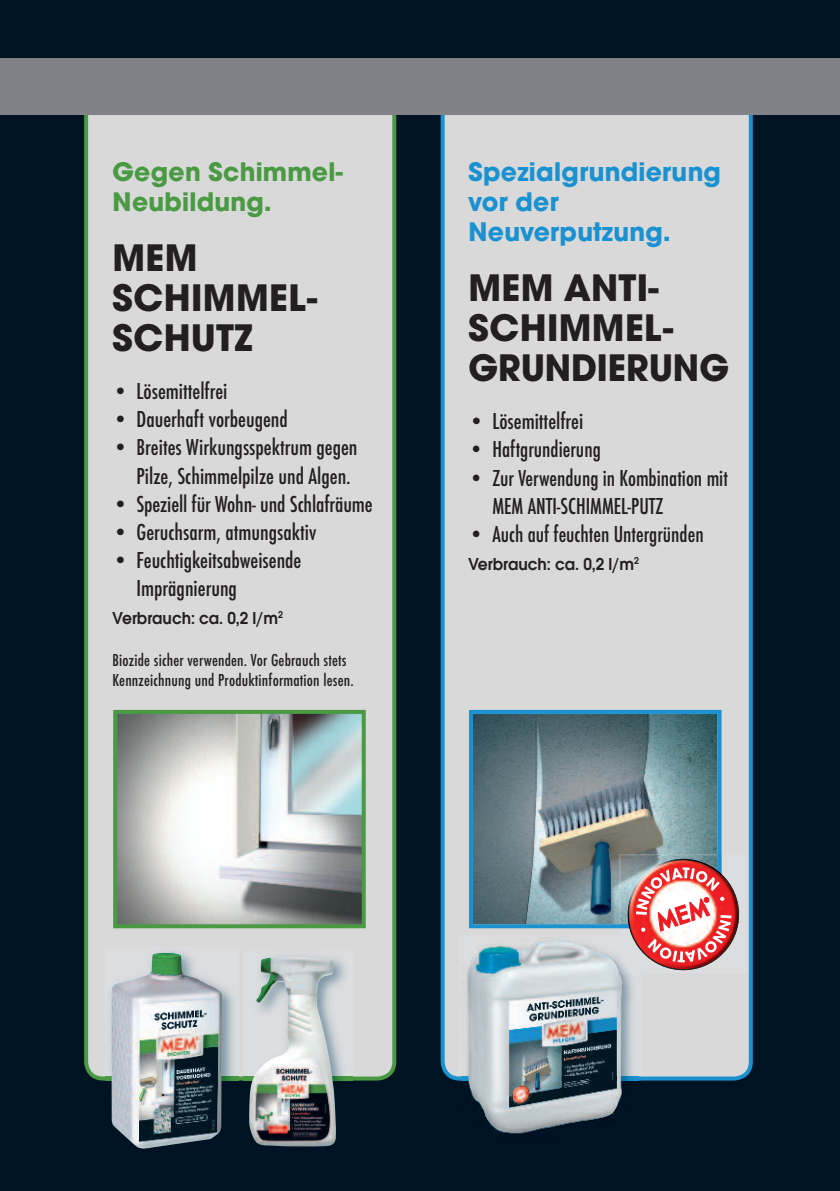
<style>
.page{position:relative;width:840px;height:1191px;background:#fff}
.page>*{position:absolute;margin:0;border:0;box-sizing:border-box;transform-origin:0 0}
.t1{font:700 40px/40px "Avant Garde Gothic Itc T";letter-spacing:.01em;color:#231f20}
.t2{font:700 28px/30px "Avant Garde Gothic Itc T";letter-spacing:.01em;color:#1a91d1}
.t3{font:700 28px/30px "Avant Garde Gothic Itc T";letter-spacing:.01em;color:#499a43}
.t4{font:500 condensed 24px/28px "Futura T";color:#231f20}
.t5{font:500 condensed 18px/20px "Futura T";letter-spacing:.01em;color:#231f20}
.t6{font:600 18px "Avant Garde Gothic Itc T";letter-spacing:-.005em;color:#231f20;scale:.95 1}
</style>
<div class="page">
<div style="left:0;top:1px;width:838px;height:1190px;background:#001322"></div>
<div style="left:84px;top:114px;width:312px;height:966px;background:#d9d9d9"></div>
<div style="left:440px;top:114px;width:312px;height:966px;background:#d9d9d9"></div>
<div style="left:0;top:58px;width:838px;height:56px;background:#808287"></div>
<svg style="left:468px;top:710px;width:253px;height:218px;background:#6b848c"></svg>
<img style="left:118px;top:715px;width:242px;height:208px">
<div style="left:113px;top:710px;width:252px;height:218px;border:4px solid #499a43"></div>
<img style="left:458px;top:935px;width:183px;height:199px">
<img style="left:106px;top:947px;width:133px;height:134px">
<img style="left:111px;top:952px;width:111px;height:197px">
<img style="left:243px;top:951px;width:109px;height:196px">
<img style="left:249px;top:957px;width:87px;height:189px">
<img style="left:668px;top:854px;width:48px;height:5px">
<svg style="left:716px;top:854px;width:31px;height:1px"></svg>
<img style="left:721px;top:855px;width:26px;height:59px">
<img style="left:641px;top:973px;width:53px;height:1px">
<svg style="left:620px;top:973px;width:21px;height:1px"></svg>
<img style="left:638px;top:970px;width:45px;height:3px">
<img style="left:683px;top:914px;width:64px;height:59px">
<img style="left:620px;top:855px;width:48px;height:12px">
<img style="left:716px;top:855px;width:5px;height:5px">
<img style="left:620px;top:962px;width:18px;height:11px">
<img style="left:737px;top:874px;width:1px;height:48px">
<img style="left:629px;top:968px;width:54px;height:2px">
<img style="left:683px;top:922px;width:55px;height:48px">
<img style="left:672px;top:859px;width:45px;height:1px">
<img style="left:628px;top:860px;width:109px;height:108px">
<svg style="left:619px;top:867px;width:112px;height:95px;background:#e49292"></svg>
<p class="t3" style="left:112px;top:157px;width:232px">Gegen Schimmel-<br>Neubildung.</p>
<h1 class="t1" style="left:112px;top:238px;width:206px">MEM<br>SCHIMMEL-<br>SCHUTZ</h1>
<p class="t4" style="left:112px;top:377px;width:116px">• Lösemittelfrei</p>
<p class="t4" style="left:112px;top:405px;width:177px">• Dauerhaft vorbeugend</p>
<p class="t4" style="left:112px;top:433px;width:246px;text-align:right">• Breites Wirkungsspektrum gegen<br>Pilze, Schimmelpilze und Algen.</p>
<p class="t4" style="left:112px;top:489px;width:261px">• Speziell für Wohn- und Schlafräume</p>
<p class="t4" style="left:112px;top:517px;width:205px">• Geruchsarm, atmungsaktiv</p>
<p class="t4" style="left:136px;top:545px;width:166px;text-indent:-24px">• Feuchtigkeitsabweisende<br>Imprägnierung</p>
<p class="t6" style="left:112px;top:607px;width:181px">Verbrauch: ca. 0,2 l/m<sup>2</sup></p>
<p class="t5" style="left:112px;top:649px;width:242px">Biozide sicher verwenden. Vor Gebrauch stets<br>Kennzeichnung und Produktinformation lesen.</p>
<p class="t2" style="left:468px;top:157px;width:254px">Spezialgrundierung vor der<br>Neuverputzung.</p>
<h1 class="t1" style="left:468px;top:268px;width:262px">MEM ANTI-<br>SCHIMMEL-<br>GRUNDIERUNG</h1>
<p class="t4" style="left:468px;top:407px;width:116px">• Lösemittelfrei</p>
<p class="t4" style="left:468px;top:435px;width:134px">• Haftgrundierung</p>
<p class="t4" style="left:492px;top:463px;width:237px;text-indent:-24px">• Zur Verwendung in Kombination mit<br>MEM ANTI-SCHIMMEL-PUTZ</p>
<p class="t4" style="left:468px;top:519px;width:237px">• Auch auf feuchten Untergründen</p>
<p class="t6" style="left:468px;top:553px;width:181px">Verbrauch: ca. 0,2 l/m<sup>2</sup></p>
</div>
